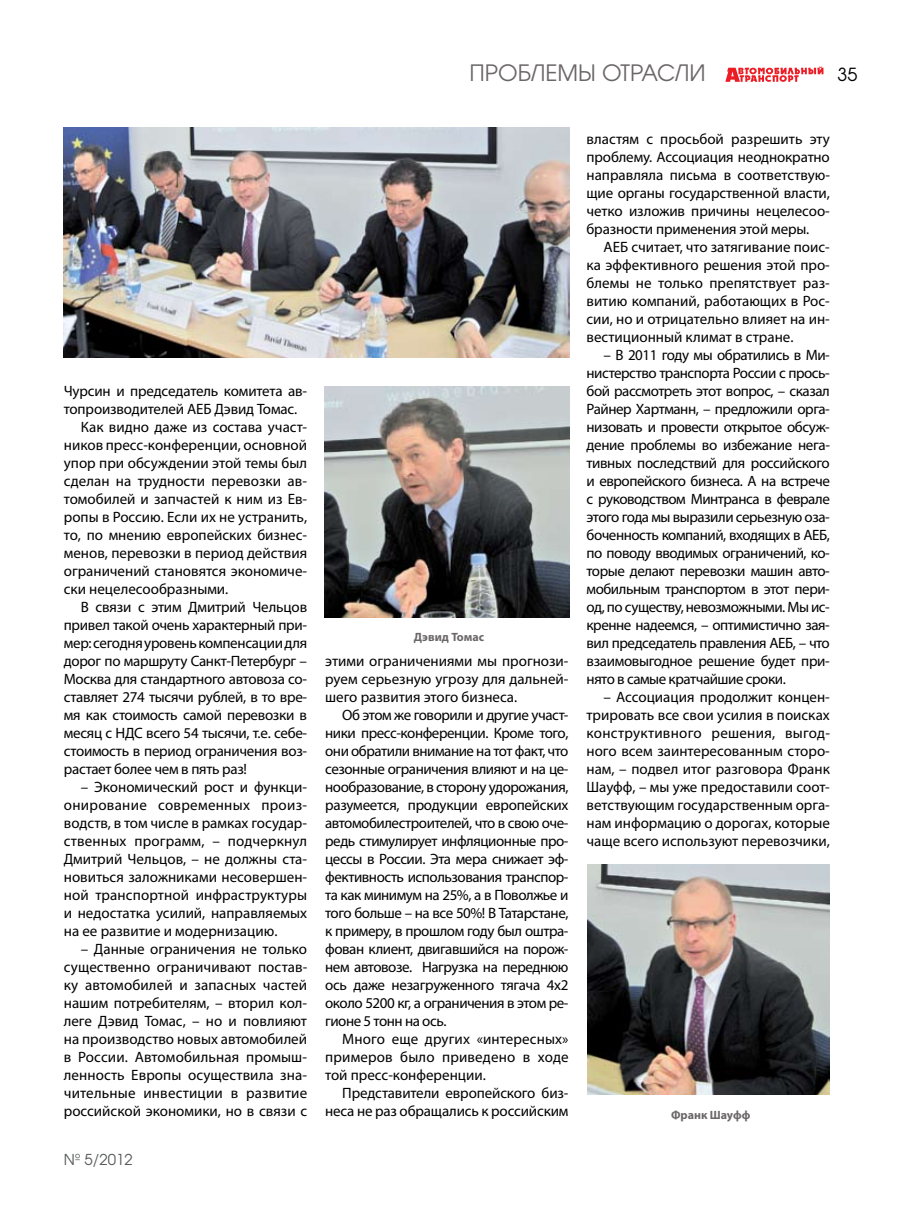
<style>
.page{position:relative;width:915px;height:1212px;background:#fff}
.page>*{position:absolute;margin:0;border:0;box-sizing:border-box;transform-origin:0 0}
.t1{font:22.5px "AG Avalanche C";color:#6b6768}
.t2{font:18px "AG Avalanche C";color:#000}
.t3{font:15px/18px "Myriad Pro";letter-spacing:-.005em;color:#000;text-align:justify}
.t4{font:15px "AG Avalanche C";color:#58595b}
.t5{font:700 12px "Myriad Pro";color:#6b6768}
</style>
<div class="page">
<svg style="left:725px;top:66px;width:98px;height:16px"></svg>
<img style="left:64px;top:128px;width:505px;height:230px">
<img style="left:324px;top:387px;width:245px;height:230px">
<img style="left:587px;top:864px;width:242px;height:230px">
<h1 class="t1" style="left:469px;top:59px;width:238px">ПРОБЛЕМЫ ОТРАСЛИ</h1>
<p class="t2" style="left:837px;top:63px;width:21px">35</p>
<p class="t3" style="left:64px;top:382px;width:245px">Чурсин и председатель комитета ав-</p>
<p class="t3" style="left:64px;top:400px;width:235px">топроизводителей АЕБ Дэвид Томас.</p>
<p class="t3" style="left:81px;top:418px;width:228px">Как видно даже из состава участ-</p>
<p class="t3" style="left:64px;top:436px;width:245px">ников пресс-конференции, основной</p>
<p class="t3" style="left:64px;top:454px;width:245px">упор при обсуждении этой темы был</p>
<p class="t3" style="left:64px;top:472px;width:244px">сделан на трудности перевозки ав-</p>
<p class="t3" style="left:64px;top:490px;width:245px">томобилей и запчастей к ним из Ев-</p>
<p class="t3" style="left:64px;top:508px;width:245px">ропы в Россию. Если их не устранить,</p>
<p class="t3" style="left:64px;top:526px;width:245px">то, по мнению европейских бизнес-</p>
<p class="t3" style="left:64px;top:544px;width:245px">менов, перевозки в период действия</p>
<p class="t3" style="left:64px;top:562px;width:245px">ограничений становятся экономиче-</p>
<p class="t3" style="left:64px;top:580px;width:166px">ски нецелесообразными.</p>
<p class="t3" style="left:81px;top:598px;width:228px">В связи с этим Дмитрий Чельцов</p>
<p class="t3" style="left:64px;top:616px;width:245px">привел такой очень характерный при-</p>
<p class="t3" style="left:64px;top:634px;width:245px">мер: сегодня уровень компенсации для</p>
<p class="t3" style="left:64px;top:652px;width:245px">дорог по маршруту Санкт-Петербург –</p>
<p class="t3" style="left:64px;top:670px;width:245px">Москва для стандартного автовоза со-</p>
<p class="t3" style="left:64px;top:688px;width:245px">ставляет 274 тысячи рублей, в то вре-</p>
<p class="t3" style="left:64px;top:706px;width:245px">мя как стоимость самой перевозки в</p>
<p class="t3" style="left:64px;top:724px;width:245px">месяц с НДС всего 54 тысячи, т.е. себе-</p>
<p class="t3" style="left:64px;top:742px;width:245px">стоимость в период ограничения воз-</p>
<p class="t3" style="left:64px;top:760px;width:184px">растает более чем в пять раз!</p>
<p class="t3" style="left:64px;top:778px;width:245px;text-indent:17px">– Экономический рост и функци&shy;онирование современных произ&shy;водств, в том числе в рамках государ&shy;ственных программ, – подчеркнул Дмитрий Чельцов, – не должны ста&shy;новиться заложниками несовершен&shy;ной транспортной инфраструктуры и недостатка усилий, направляемых на ее развитие и модернизацию.</p>
<p class="t3" style="left:64px;top:940px;width:245px;text-indent:17px">– Данные ограничения не только существенно ограничивают постав&shy;ку автомобилей и запасных частей нашим потребителям, – вторил кол&shy;леге Дэвид Томас, – но и повлияют на производство новых автомобилей в России. Автомобильная промыш&shy;ленность Европы осуществила зна&shy;чительные инвестиции в развитие российской экономики, но в связи с</p>
<p class="t4" style="left:64px;top:1150px;width:70px">№ 5/2012</p>
<p class="t5" style="left:413px;top:629px;width:72px">Дэвид Томас</p>
<p class="t3" style="left:325px;top:652px;width:245px">этими ограничениями мы прогнози&shy;руем серьезную угрозу для дальней&shy;шего развития этого бизнеса.</p>
<p class="t3" style="left:325px;top:706px;width:245px;text-indent:17px">Об этом же говорили и другие участ&shy;ники пресс-конференции. Кроме того, они обратили внимание на тот факт, что сезонные ограничения влияют и на це&shy;нообразование, в сторону удорожания, разумеется, продукции европейских автомобилестроителей, что в свою оче&shy;редь стимулирует инфляционные про&shy;цессы в России. Эта мера снижает эф&shy;фективность использования транспор&shy;та как минимум на 25%, а в Поволжье и того больше – на все 50%! В Татарстане, к примеру, в прошлом году был оштра&shy;фован клиент, двигавшийся на порож&shy;нем автовозе. Нагрузка на переднюю ось даже незагруженного тягача 4х2 около 5200 кг, а ограничения в этом ре&shy;гионе 5 тонн на ось.</p>
<p class="t3" style="left:325px;top:1030px;width:245px;text-indent:17px">Много еще других «интересных» примеров было приведено в ходе той пресс-конференции.</p>
<p class="t3" style="left:325px;top:1084px;width:245px;text-align:right">Представители европейского биз&shy;неса не раз обращались к российским</p>
<p class="t3" style="left:586px;top:130px;width:245px">властям с просьбой разрешить эту проблему. Ассоциация неоднократно направляла письма в соответствую&shy;щие органы государственной власти, четко изложив причины нецелесоо&shy;бразности применения этой меры.</p>
<p class="t3" style="left:586px;top:238px;width:245px;text-indent:17px">АЕБ считает, что затягивание поис&shy;ка эффективного решения этой про&shy;блемы не только препятствует раз&shy;витию компаний, работающих в Рос&shy;сии, но и отрицательно влияет на ин&shy;вестиционный климат в стране.</p>
<p class="t3" style="left:586px;top:346px;width:245px;text-indent:17px">– В 2011 году мы обратились в Ми&shy;нистерство транспорта России с прось&shy;бой рассмотреть этот вопрос, – сказал Райнер Хартманн, – предложили орга&shy;низовать и провести открытое обсуж&shy;дение проблемы во избежание нега&shy;тивных последствий для российского и европейского бизнеса. А на встрече с руководством Минтранса в феврале этого года мы выразили серьезную оза&shy;боченность компаний, входящих в АЕБ, по поводу вводимых ограничений, ко&shy;торые делают перевозки машин авто&shy;мобильным транспортом в этот пери&shy;од, по существу, невозможными. Мы ис&shy;кренне надеемся, – оптимистично зая&shy;вил председатель правления АЕБ, – что взаимовыгодное решение будет при&shy;нято в самые кратчайшие сроки.</p>
<p class="t3" style="left:586px;top:688px;width:245px;text-indent:17px">– Ассоциация продолжит концен&shy;трировать все свои усилия в поисках конструктивного решения, выгод&shy;ного всем заинтересованным сторо&shy;нам, – подвел итог разговора Франк Шауфф, – мы уже предоставили соот&shy;ветствующим государственным орга&shy;нам информацию о дорогах, которые чаще всего используют перевозчики,</p>
<p class="t5" style="left:670px;top:1107px;width:81px">Франк Шауфф</p>
</div>
